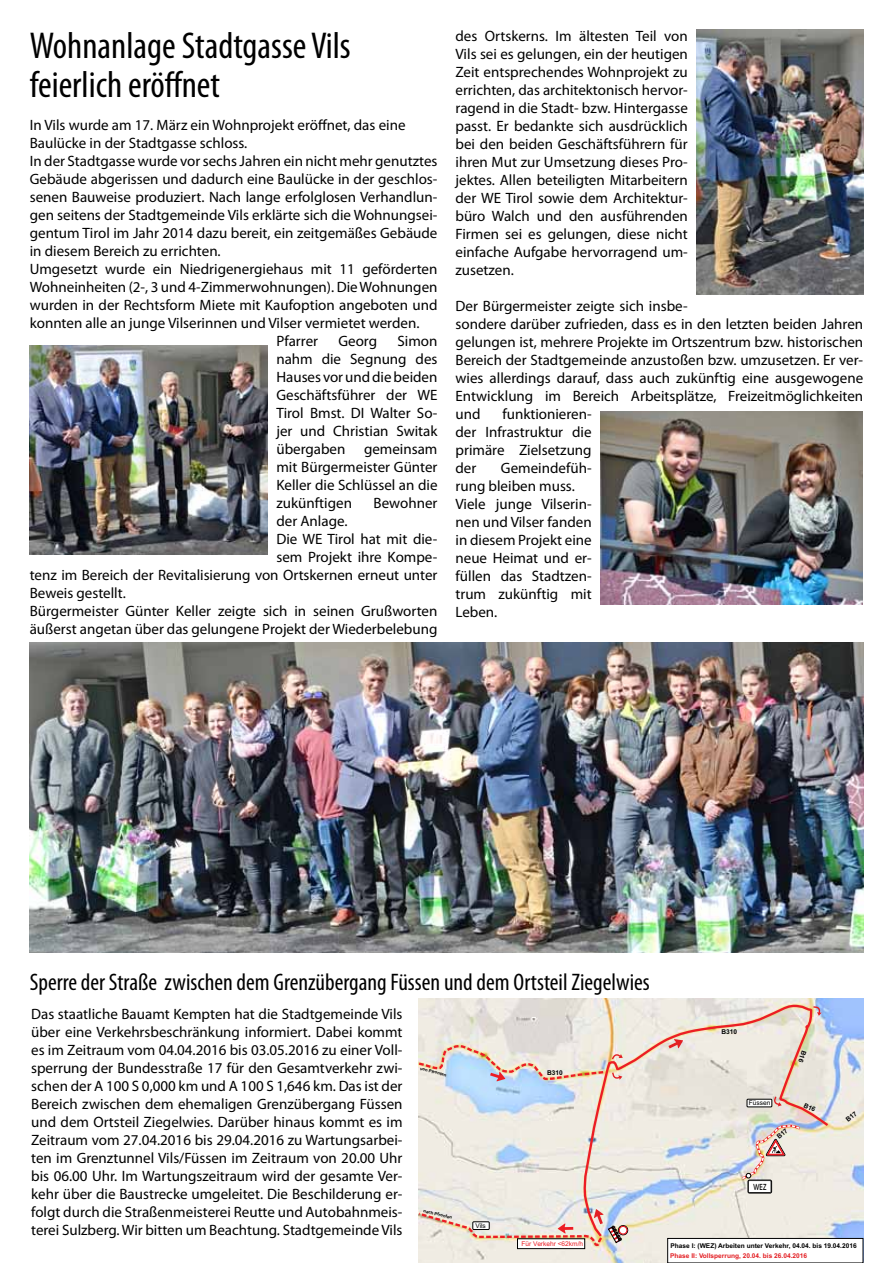
<style>
.page{position:relative;width:893px;height:1263px;background:#fff}
.page>*{position:absolute;margin:0;border:0;box-sizing:border-box;transform-origin:0 0}
.t1{font:condensed 37.5px/39px "Myriad Pro";color:#000}
.t2{font:condensed 24px "Myriad Pro";color:#000}
.t3{font:15px/18px "Myriad Pro";color:#000;text-align:justify}
.t4{font:500 8.55px "Avant Garde IT Cby BT";color:#000;scale:.83 1}
.t5{font:700 6.6px "Arial";color:#000}
.t6{font:700 6.6px "Arial";color:#e31f24}
.t7{font:6.6px "Arial";color:#ed1d24}
.t8{font:6.6px "Arial";color:#000}
.t9{font:700 4.35px "Arial";color:#000}
</style>
<div class="page">
<img style="left:419px;top:998px;width:444px;height:265px">
<div style="left:517px;top:1239px;width:68px;height:10px;border:1px solid #000"></div>
<div style="left:668px;top:1238px;width:195px;height:25px;background:#fff"></div>
<svg style="left:582px;top:1003px;width:249px;height:236px;background:#e7e0d8"></svg>
<img style="left:418px;top:1209px;width:210px;height:38px">
<svg style="left:668px;top:1039px;width:15px;height:9px"></svg>
<img style="left:418px;top:1043px;width:205px;height:38px">
<svg style="left:813px;top:1006px;width:8px;height:10px"></svg>
<svg style="left:773px;top:1096px;width:9px;height:10px"></svg>
<div style="left:747px;top:1099px;width:25px;height:8px;background:#fff"></div>
<div style="left:747px;top:1099px;width:25px;height:8px;border:1px solid #000"></div>
<img style="left:30px;top:642px;width:833px;height:311px">
<img style="left:600px;top:411px;width:263px;height:193px">
<img style="left:696px;top:30px;width:167px;height:265px">
<img style="left:30px;top:346px;width:238px;height:208px">
<svg style="left:798px;top:1050px;width:8px;height:12px"></svg>
<svg style="left:804px;top:1102px;width:12px;height:10px"></svg>
<svg style="left:845px;top:1111px;width:12px;height:11px"></svg>
<img style="left:739px;top:1123px;width:64px;height:70px">
<h1 class="t1" style="left:30px;top:26px;width:323px">Wohnanlage Stadtgasse Vils feierlich eröffnet</h1>
<p class="t3" style="left:30px;top:116px;width:377px">In Vils wurde am 17. März ein Wohnprojekt eröffnet, das eine</p>
<p class="t3" style="left:30px;top:134px;width:219px">Baulücke in der Stadtgasse schloss.</p>
<p class="t3" style="left:30px;top:152px;width:409px">In der Stadtgasse wurde vor sechs Jahren ein nicht mehr genutztes</p>
<p class="t3" style="left:30px;top:170px;width:409px">Gebäude abgerissen und dadurch eine Baulücke in der geschlos-</p>
<p class="t3" style="left:30px;top:188px;width:409px">senen Bauweise produziert. Nach lange erfolglosen Verhandlun-</p>
<p class="t3" style="left:30px;top:206px;width:409px">gen seitens der Stadtgemeinde Vils erklärte sich die Wohnungsei-</p>
<p class="t3" style="left:30px;top:224px;width:409px">gentum Tirol im Jahr 2014 dazu bereit, ein zeitgemäßes Gebäude</p>
<p class="t3" style="left:30px;top:242px;width:192px">in diesem Bereich zu errichten.</p>
<p class="t3" style="left:30px;top:260px;width:409px">Umgesetzt wurde ein Niedrigenergiehaus mit 11 geförderten</p>
<p class="t3" style="left:30px;top:278px;width:409px">Wohneinheiten (2-, 3 und 4-Zimmerwohnungen). Die Wohnungen</p>
<p class="t3" style="left:30px;top:296px;width:409px">wurden in der Rechtsform Miete mit Kaufoption angeboten und</p>
<p class="t3" style="left:30px;top:314px;width:391px">konnten alle an junge Vilserinnen und Vilser vermietet werden.</p>
<p class="t3" style="left:276px;top:332px;width:43px">Pfarrer</p>
<p class="t3" style="left:338px;top:332px;width:40px">Georg</p>
<p class="t3" style="left:276px;top:332px;width:163px;text-indent:121px">Simon nahm die Segnung des Hauses vor und die beiden Geschäftsführer der WE Tirol Bmst. DI Walter So&shy;jer und Christian Switak übergaben gemeinsam mit Bürgermeister Günter Keller die Schlüssel an die zukünftigen</p>
<p class="t3" style="left:374px;top:494px;width:65px">Bewohner</p>
<p class="t3" style="left:276px;top:512px;width:73px">der Anlage.</p>
<p class="t3" style="left:276px;top:530px;width:163px">Die WE Tirol hat mit die-</p>
<p class="t3" style="left:276px;top:548px;width:163px">sem Projekt ihre Kompe-</p>
<p class="t3" style="left:30px;top:566px;width:409px">tenz im Bereich der Revitalisierung von Ortskernen erneut unter</p>
<p class="t3" style="left:30px;top:584px;width:98px">Beweis gestellt.</p>
<p class="t3" style="left:30px;top:602px;width:409px">Bürgermeister Günter Keller zeigte sich in seinen Grußworten</p>
<p class="t3" style="left:30px;top:620px;width:409px">äußerst angetan über das gelungene Projekt der Wiederbelebung</p>
<p class="t3" style="left:455px;top:27px;width:234px">des Ortskerns. Im ältesten Teil von Vils sei es gelungen, ein der heutigen Zeit entsprechendes Wohnprojekt zu errichten, das architektonisch hervor&shy;ragend in die Stadt- bzw. Hintergasse passt. Er bedankte sich ausdrücklich bei den beiden Geschäftsführern für ihren Mut zur Umsetzung dieses Pro&shy;jektes. Allen beteiligten Mitarbeitern der WE Tirol sowie dem Architektur&shy;büro Walch und den ausführenden Firmen sei es gelungen, diese nicht einfache Aufgabe hervorragend um&shy;zusetzen.</p>
<p class="t3" style="left:455px;top:297px;width:409px;text-align:left">Der Bürgermeister zeigte sich insbe-<br>sondere darüber zufrieden, dass es in den letzten beiden Jahren gelungen ist, mehrere Projekte im Ortszentrum bzw. historischen Bereich der Stadtgemeinde anzustoßen bzw. umzusetzen. Er ver&shy;wies allerdings darauf, dass auch zukünftig eine ausgewogene Entwicklung im Bereich Arbeitsplätze, Freizeitmöglichkeiten und</p>
<p class="t3" style="left:455px;top:405px;width:138px;text-indent:47px">funktionieren&shy;der Infrastruktur die primäre Zielsetzung der</p>
<p class="t3" style="left:455px;top:459px;width:138px;text-align:left;text-indent:45px">Gemeindefüh&shy;rung bleiben muss.<br>Viele junge Vilserin&shy;nen und Vilser fanden in diesem Projekt eine neue Heimat und er&shy;füllen das Stadtzen&shy;trum zukünftig mit<br>Leben.</p>
<h2 class="t2" style="left:30px;top:967px;width:621px">Sperre der Straße zwischen dem Grenzübergang Füssen und dem Ortsteil Ziegelwies</h2>
<p class="t3" style="left:31px;top:1005px;width:373px">Das staatliche Bauamt Kempten hat die Stadtgemeinde Vils über eine Verkehrsbeschränkung informiert. Dabei kommt es im Zeitraum vom 04.04.2016 bis 03.05.2016 zu einer Voll&shy;sperrung der Bundesstraße 17 für den Gesamtverkehr zwi&shy;schen der A 100 S 0,000 km und A 100 S 1,646 km. Das ist der Bereich zwischen dem ehemaligen Grenzübergang Füssen und dem Ortsteil Ziegelwies. Darüber hinaus kommt es im Zeitraum vom 27.04.2016 bis 29.04.2016 zu Wartungsarbei&shy;ten im Grenztunnel Vils/Füssen im Zeitraum von 20.00 Uhr bis 06.00 Uhr. Im Wartungszeitraum wird der gesamte Ver&shy;kehr über die Baustrecke umgeleitet. Die Beschilderung er&shy;folgt durch die Straßenmeisterei Reutte und Autobahnmeis&shy;terei Sulzberg. Wir bitten um Beachtung. Stadtgemeinde Vils</p>
<p class="t9" style="left:421px;top:1065px;width:29px;rotate:14deg">von Pfronten</p>
<p class="t9" style="left:424px;top:1207px;width:31px;rotate:14deg">nach Pfronten</p>
<p class="t8" style="left:475px;top:1222px;width:12px">Vils</p>
<p class="t5" style="left:547px;top:1068px;width:17px">B310</p>
<p class="t7" style="left:522px;top:1239px;width:63px">Für Verkehr &lt;62km/h</p>
<p class="t5" style="left:721px;top:1027px;width:17px">B310</p>
<p class="t8" style="left:749px;top:1099px;width:23px">Füssen</p>
<p class="t4" style="left:754px;top:1181px;width:17px">WEZ</p>
<p class="t5" style="left:670px;top:1241px;width:188px">Phase I: (WEZ) Arbeiten unter Verkehr, 04.04. bis 19.04.2016</p>
<p class="t6" style="left:670px;top:1251px;width:138px">Phase II: Vollsperrung, 20.04. bis 26.04.2016</p>
</div>
